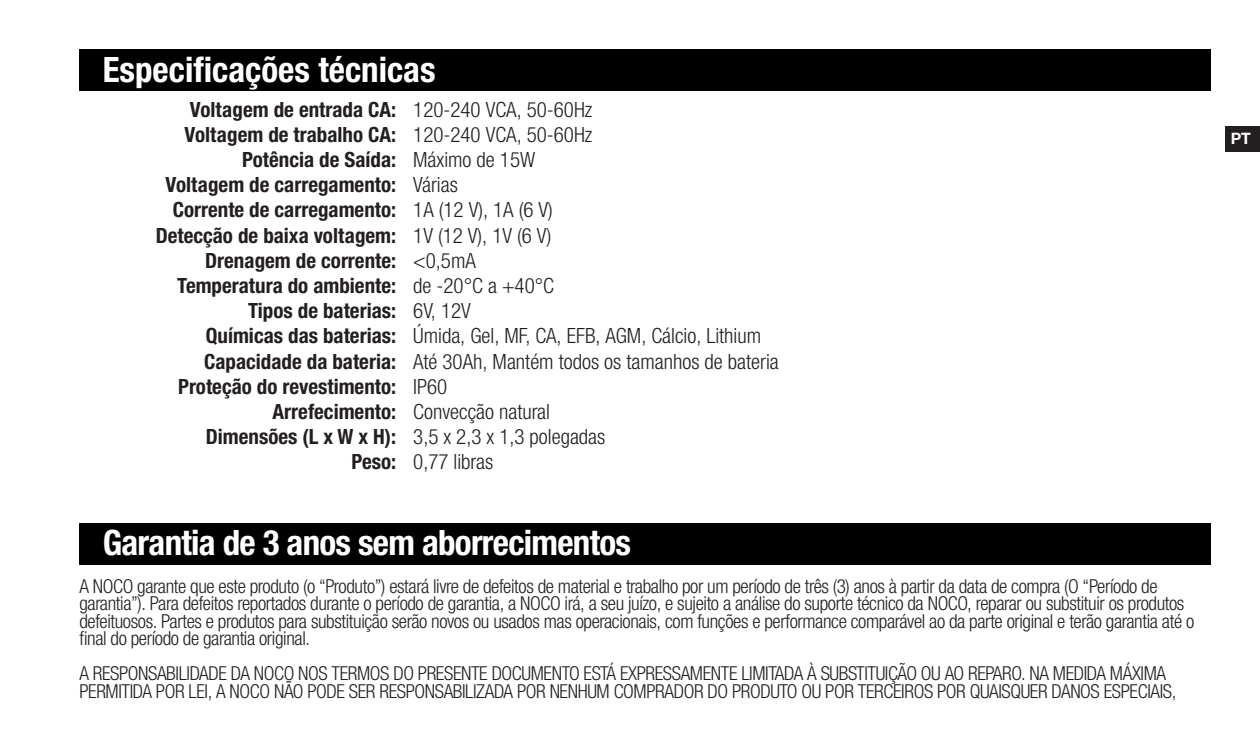
<style>
.page{position:relative;width:1260px;height:756px;background:#fff}
.page>*{position:absolute;margin:0;border:0;box-sizing:border-box;transform-origin:0 0}
.t1{font:700 condensed 35px "Helvetica Neue LTW1 G";letter-spacing:-.02em;color:#fff}
.t2{font:700 condensed 35px "Helvetica Neue LTW1 G";color:#fff}
.t3{font:700 condensed 21px "Helvetica Neue LTW1 G";color:#231f20}
.t4{font:300 condensed 21px "Helvetica Neue LTW1 G";color:#231f20}
.Front_Page{font:300 condensed 19.25px/17.5px "Helvetica Neue LTW1 G";letter-spacing:-.02em;color:#231f20}
.t5{font:700 15.75px "Helvetica Neue LT Std";color:#fff}
</style>
<div class="page">
<div style="left:1226px;top:126px;width:34px;height:25px;background:#231f20"></div>
<div style="left:79px;top:523px;width:1132px;height:41px;background:#000"></div>
<div style="left:79px;top:50px;width:1132px;height:41px;background:#000"></div>
<p class="t2" style="left:103px;top:49px;width:334px">Especificações técnicas</p>
<p class="t3" style="left:190px;top:96px;width:208px">Voltagem de entrada CA:</p>
<p class="t3" style="left:185px;top:122px;width:213px">Voltagem de trabalho CA:</p>
<p class="t3" style="left:242px;top:147px;width:156px">Potência de Saída:</p>
<p class="t3" style="left:166px;top:172px;width:232px">Voltagem de carregamento:</p>
<p class="t3" style="left:173px;top:197px;width:225px">Corrente de carregamento:</p>
<p class="t3" style="left:156px;top:222px;width:242px">Detecção de baixa voltagem:</p>
<p class="t3" style="left:205px;top:248px;width:193px">Drenagem de corrente:</p>
<p class="t3" style="left:177px;top:273px;width:221px">Temperatura do ambiente:</p>
<p class="t3" style="left:248px;top:298px;width:149px">Tipos de baterias:</p>
<p class="t3" style="left:206px;top:323px;width:192px">Químicas das baterias:</p>
<p class="t3" style="left:204px;top:348px;width:193px">Capacidade da bateria:</p>
<p class="t3" style="left:178px;top:374px;width:220px">Proteção do revestimento:</p>
<p class="t3" style="left:273px;top:399px;width:125px">Arrefecimento:</p>
<p class="t3" style="left:206px;top:424px;width:192px">Dimensões (L x W x H):</p>
<p class="t3" style="left:351px;top:449px;width:46px">Peso:</p>
<p class="t4" style="left:413px;top:97px;width:181px">120-240 VCA, 50-60Hz</p>
<p class="t4" style="left:413px;top:122px;width:181px">120-240 VCA, 50-60Hz</p>
<p class="t4" style="left:413px;top:147px;width:124px">Máximo de 15W</p>
<p class="t4" style="left:413px;top:172px;width:46px">Várias</p>
<p class="t4" style="left:413px;top:198px;width:141px">1A (12 V), 1A (6 V)</p>
<p class="t4" style="left:413px;top:223px;width:140px">1V (12 V), 1V (6 V)</p>
<p class="t4" style="left:413px;top:248px;width:64px">&lt;0,5mA</p>
<p class="t4" style="left:413px;top:273px;width:142px">de -20°C a +40°C</p>
<p class="t4" style="left:413px;top:298px;width:59px">6V, 12V</p>
<p class="t4" style="left:413px;top:324px;width:349px">Úmida, Gel, MF, CA, EFB, AGM, Cálcio, Lithium</p>
<p class="t4" style="left:413px;top:349px;width:367px">Até 30Ah, Mantém todos os tamanhos de bateria</p>
<p class="t4" style="left:413px;top:374px;width:36px">IP60</p>
<p class="t4" style="left:413px;top:399px;width:138px">Convecção natural</p>
<p class="t4" style="left:413px;top:424px;width:194px">3,5 x 2,3 x 1,3 polegadas</p>
<p class="t4" style="left:413px;top:450px;width:81px">0,77 libras</p>
<p class="t1" style="left:103px;top:521px;width:530px">Garantia de 3 anos sem aborrecimentos</p>
<p class="Front_Page" style="left:79px;top:577px;width:1116px">A NOCO garante que este produto (o “Produto”) estará livre de defeitos de material e trabalho por um período de três (3) anos à partir da data de compra (O “Período de garantia”). Para defeitos reportados durante o período de garantia, a NOCO irá, a seu juízo, e sujeito a análise do suporte técnico da NOCO, reparar ou substituir os produtos defeituosos. Partes e produtos para substituição serão novos ou usados mas operacionais, com funções e performance comparável ao da parte original e terão garantia até o final do período de garantia original.</p>
<p class="Front_Page" style="left:79px;top:665px;width:1099px">A RESPONSABILIDADE DA NOCO NOS TERMOS DO PRESENTE DOCUMENTO ESTÁ EXPRESSAMENTE LIMITADA À SUBSTITUIÇÃO OU AO REPARO. NA MEDIDA MÁXIMA<br>PERMITIDA POR LEI, A NOCO NÃO PODE SER RESPONSABILIZADA POR NENHUM COMPRADOR DO PRODUTO OU POR TERCEIROS POR QUAISQUER DANOS ESPECIAIS,</p>
<p class="t5" style="left:1231px;top:129px;width:22px">PT</p>
</div>
